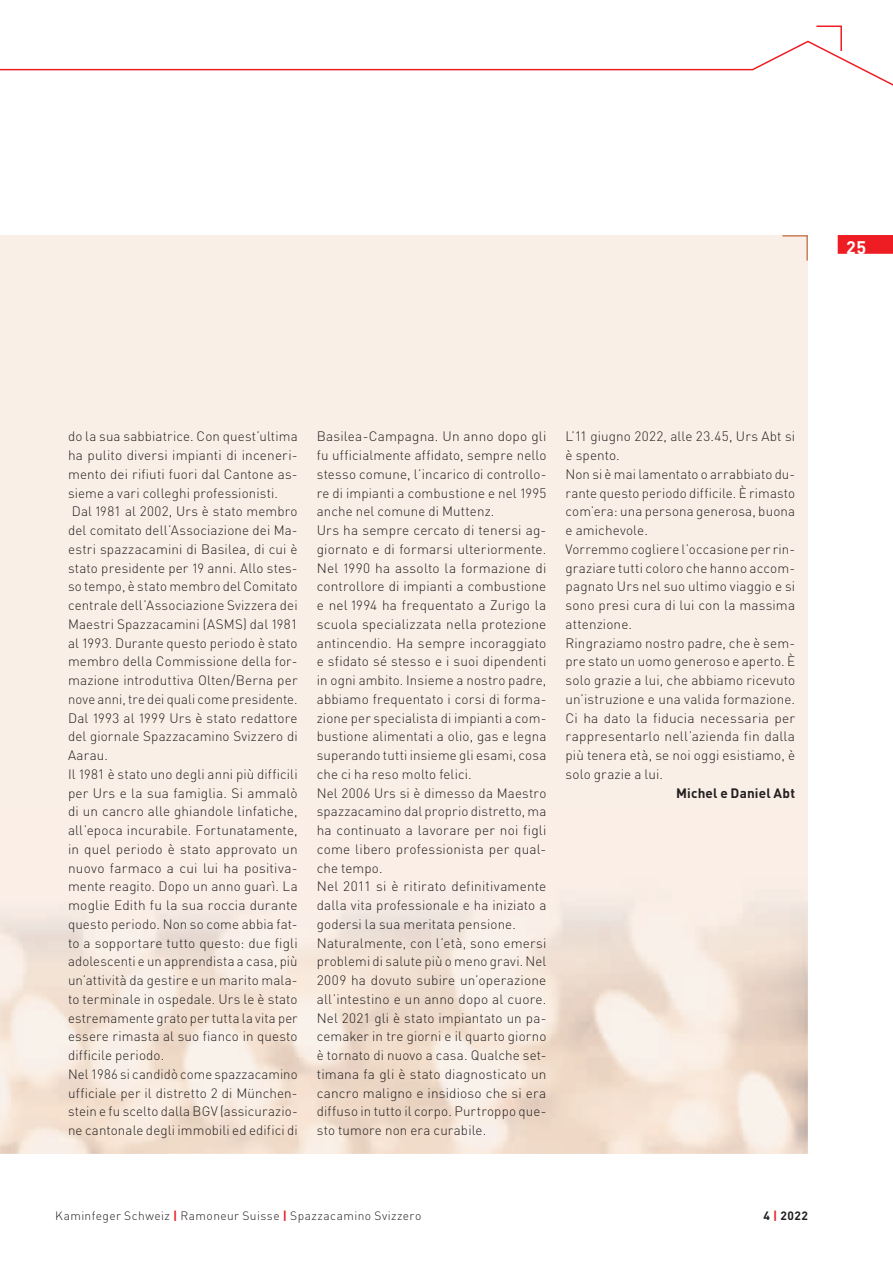
<style>
.page{position:relative;width:893px;height:1263px;background:#fff}
.page>*{position:absolute;margin:0;border:0;box-sizing:border-box;transform-origin:0 0}
.t1{font:700 18px "DIN Pro";color:#fff}
.t2{font:300 13.5px/18.8px "DIN Pro";letter-spacing:.01em;color:#231f20}
.t3{font:700 13.5px "DIN Pro";letter-spacing:.01em;color:#231f20}
.t4{font:300 12px "DIN Pro";letter-spacing:.035em;color:#231f20}
.t5{font:700 12px "DIN Pro";color:#231f20}
.s1{font-size:13.2px}
.s2{font-weight:700;color:#ee1d23}
.s3{color:#ee1d23}
</style>
<div class="page">
<svg style="left:0;top:40px;width:893px;height:46px"></svg>
<svg style="left:815px;top:25px;width:28px;height:28px"></svg>
<div style="left:838px;top:235px;width:55px;height:19px;background:#ee1d23"></div>
<div style="left:0;top:235px;width:808px;height:919px;background:#faefe7"></div>
<svg style="left:782px;top:235px;width:26px;height:26px"></svg>
<h1 class="t1" style="left:846px;top:240px;width:21px">25</h1>
<p class="t2" style="left:68px;top:427px;width:231px">do la sua sabbiatrice. Con quest’ultima ha pulito diversi impianti di inceneri&shy;mento dei rifiuti fuori dal Cantone as&shy;sieme a vari colleghi professionisti.<br>Dal <span class="s1">19</span>81 al 2002, Urs è stato membro del comitato dell’Associazione dei Ma&shy;estri spazzacamini di Basilea, di cui è stato presidente per <span class="s1">19</span> anni. Allo stes&shy;so tempo, è stato membro del Comitato centrale dell’Associazione Svizzera dei Maestri Spazzacamini (ASMS) dal <span class="s1">19</span>81 al <span class="s1">19</span>93. Durante questo periodo è stato membro della Commissione della for&shy;mazione introduttiva Olten/Berna per nove anni, tre dei quali come presidente.<br>Dal <span class="s1">19</span>93 al <span class="s1">19</span>99 Urs è stato redattore del giornale Spazzacamino Svizzero di Aarau.<br>Il <span class="s1">19</span>81 è stato uno degli anni più difficili per Urs e la sua famiglia. Si ammalò di un cancro alle ghiandole linfatiche, all’epoca incurabile. Fortunatamente, in quel periodo è stato approvato un nuovo farmaco a cui lui ha positiva&shy;mente reagito. Dopo un anno guarì. La moglie Edith fu la sua roccia durante questo periodo. Non so come abbia fat&shy;to a sopportare tutto questo: due figli adolescenti e un apprendista a casa, più un’attività da gestire e un marito mala&shy;to terminale in ospedale. Urs le è stato estremamente grato per tutta la vita per essere rimasta al suo fianco in questo difficile periodo.<br>Nel 1986 si candidò come spazzacamino ufficiale per il distretto 2 di München&shy;stein e fu scelto dalla BGV (assicurazio&shy;ne cantonale degli immobili ed edifici di</p>
<p class="t2" style="left:317px;top:427px;width:231px">Basilea-Campagna. Un anno dopo gli fu ufficialmente affidato, sempre nello stesso comune, l’incarico di controllo&shy;re di impianti a combustione e nel <span class="s1">19</span>95 anche nel comune di Muttenz.<br>Urs ha sempre cercato di tenersi ag&shy;giornato e di formarsi ulteriormente.<br>Nel <span class="s1">19</span>90 ha assolto la formazione di controllore di impianti a combustione e nel <span class="s1">19</span>94 ha frequentato a Zurigo la scuola specializzata nella protezione antincendio. Ha sempre incoraggiato e sfidato sé stesso e i suoi dipendenti in ogni ambito. Insieme a nostro padre, abbiamo frequentato i corsi di forma&shy;zione per specialista di impianti a com&shy;bustione alimentati a olio, gas e legna superando tutti insieme gli esami, cosa che ci ha reso molto felici.<br>Nel 2006 Urs si è dimesso da Maestro spazzacamino dal proprio distretto, ma ha continuato a lavorare per noi figli come libero professionista per qual&shy;che tempo.<br>Nel 2011 si è ritirato definitivamente dalla vita professionale e ha iniziato a godersi la sua meritata pensione.<br>Naturalmente, con l’età, sono emersi problemi di salute più o meno gravi. Nel 2009 ha dovuto subire un’operazione all’intestino e un anno dopo al cuore.<br>Nel 2021 gli è stato impiantato un pa&shy;cemaker in tre giorni e il quarto giorno è tornato di nuovo a casa. Qualche set&shy;timana fa gli è stato diagnosticato un cancro maligno e insidioso che si era diffuso in tutto il corpo. Purtroppo que&shy;sto tumore non era curabile.</p>
<p class="t2" style="left:566px;top:427px;width:231px">L’11 giugno 2022, alle 23.45, Urs Abt si è spento.<br>Non si è mai lamentato o arrabbiato du&shy;rante questo periodo difficile. È rimasto com’era: una persona generosa, buona e amichevole.<br>Vorremmo cogliere l’occasione per rin&shy;graziare tutti coloro che hanno accom&shy;pagnato Urs nel suo ultimo viaggio e si sono presi cura di lui con la massima attenzione.<br>Ringraziamo nostro padre, che è sem&shy;pre stato un uomo generoso e aperto. È solo grazie a lui, che abbiamo ricevuto un’istruzione e una valida formazione.<br>Ci ha dato la fiducia necessaria per rappresentarlo nell’azienda fin dalla più tenera età, se noi oggi esistiamo, è solo grazie a lui.</p>
<p class="t3" style="left:676px;top:787px;width:121px">Michel e Daniel Abt</p>
<p class="t4" style="left:55px;top:1209px;width:368px">Kaminfeger Schweiz <span class="s2">|</span> Ramoneur Suisse <span class="s2">|</span> Spazzacamino Svizzero</p>
<p class="t5" style="left:764px;top:1211px;width:46px">4 <span class="s3">|</span> 2022</p>
</div>
